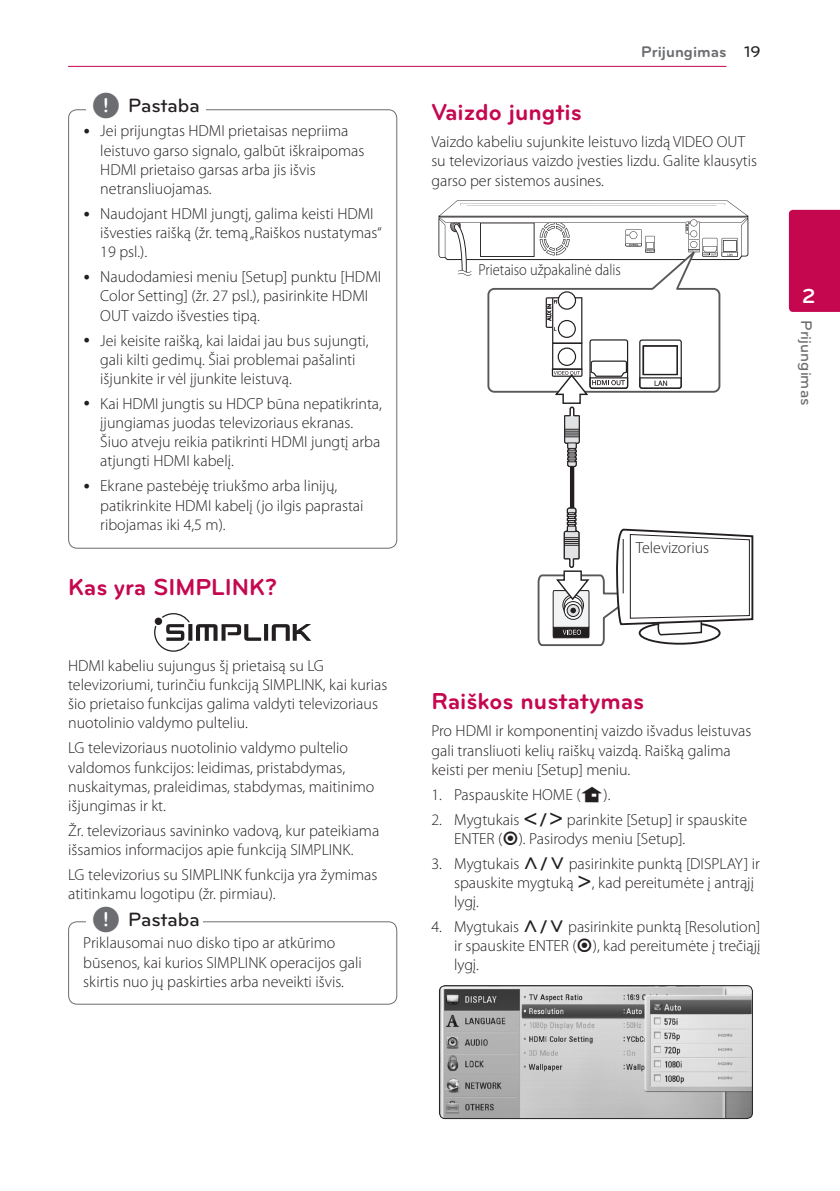
<style>
.page{position:relative;width:840px;height:1191px;background:#fff}
.page>*{position:absolute;margin:0;border:0;box-sizing:border-box;transform-origin:0 0}
.Title_2{font:700 24px "Bryant LG";color:#c50750}
.t1{font:700 21px "Bryant LG";color:#fff}
.t2{font:500 20px "Bryant LG";color:#231f20}
.Content_text_Light{font:300 16px/19.2px "Myriad Pro";color:#231f20}
.Content_text_Num{font:300 16px/19.2px "Myriad Pro";color:#231f20}
.Content_text_Light-2{font:300 16px "Myriad Pro";color:#231f20;scale:.9 1}
.t3{font:700 16px "Bryant LG";color:#6c6d70}
.t4{font:500 16px "Bryant LG";color:#6c6d70}
.s1{font-family:"UPSYS Common";font-weight:400;font-size:30px;color:#6c6d70}
.s2{font-weight:500;color:#231f20}
.s3{font-family:"UPSYS Common";font-weight:400}
</style>
<div class="page">
<hr style="left:68px;top:66px;width:658px;height:1px;background:#c50750">
<div style="left:788px;top:210px;width:51px;height:102px;background:#c50750"></div>
<svg style="left:154px;top:613px;width:157px;height:39px"></svg>
<div style="left:68px;top:921px;width:329px;height:83px;border:1px solid #6c6d70;border-radius:9px"></div>
<div style="left:86px;top:916px;width:116px;height:20px;background:#fff"></div>
<div style="left:569px;top:464px;width:5px;height:75px;background:#231f20"></div>
<svg style="left:537px;top:507px;width:215px;height:139px"></svg>
<svg style="left:438px;top:200px;width:310px;height:268px"></svg>
<img style="left:440px;top:985px;width:312px;height:133px">
<div style="left:438px;top:985px;width:314px;height:134px;border:1px solid #231f20;border-radius:6px"></div>
<p class="t2" style="left:92px;top:93px;width:109px"><span class="s1">,</span> Pastaba</p>
<p class="Content_text_Light" style="left:100px;top:121px;width:265px">Jei prijungtas HDMI prietaisas nepriima leistuvo garso signalo, galbūt iškraipomas HDMI prietaiso garsas arba jis išvis netransliuojamas.</p>
<p class="Content_text_Light" style="left:100px;top:204px;width:283px">Naudojant HDMI jungtį, galima keisti HDMI išvesties raišką (žr. temą„Raiškos nustatymas“<br>19 psl.).</p>
<p class="Content_text_Light" style="left:100px;top:267px;width:282px">Naudodamiesi meniu [Setup] punktu [HDMI<br>Color Setting] (žr. 27 psl.), pasirinkite HDMI<br>OUT vaizdo išvesties tipą.</p>
<p class="Content_text_Light" style="left:100px;top:330px;width:270px">Jei keisite raišką, kai laidai jau bus sujungti, gali kilti gedimų. Šiai problemai pašalinti išjunkite ir vėl įjunkite leistuvą.</p>
<p class="Content_text_Light" style="left:100px;top:394px;width:283px">Kai HDMI jungtis su HDCP būna nepatikrinta, įjungiamas juodas televizoriaus ekranas.<br>Šiuo atveju reikia patikrinti HDMI jungtį arba atjungti HDMI kabelį.</p>
<p class="Content_text_Light" style="left:100px;top:476px;width:265px">Ekrane pastebėję triukšmo arba linijų, patikrinkite HDMI kabelį (jo ilgis paprastai ribojamas iki 4,5 m).</p>
<p class="Title_2" style="left:68px;top:572px;width:210px">Kas yra SIMPLINK?</p>
<p class="Content_text_Light" style="left:68px;top:655px;width:320px">HDMI kabeliu sujungus šį prietaisą su LG televizoriumi, turinčiu funkciją SIMPLINK, kai kurias šio prietaiso funkcijas galima valdyti televizoriaus nuotolinio valdymo pulteliu.</p>
<p class="Content_text_Light" style="left:68px;top:738px;width:307px">LG televizoriaus nuotolinio valdymo pultelio valdomos funkcijos: leidimas, pristabdymas, nuskaitymas, praleidimas, stabdymas, maitinimo išjungimas ir kt.</p>
<p class="Content_text_Light" style="left:68px;top:820px;width:312px">Žr. televizoriaus savininko vadovą, kur pateikiama išsamios informacijos apie funkciją SIMPLINK.</p>
<p class="Content_text_Light" style="left:68px;top:865px;width:311px">LG televizorius su SIMPLINK funkcija yra žymimas atitinkamu logotipu (žr. pirmiau).</p>
<p class="Content_text_Light" style="left:83px;top:933px;width:280px">Priklausomai nuo disko tipo ar atkūrimo būsenos, kai kurios SIMPLINK operacijos gali skirtis nuo jų paskirties arba neveikti išvis.</p>
<p class="t2" style="left:92px;top:907px;width:109px"><span class="s1">,</span> Pastaba</p>
<p class="t3" style="left:641px;top:42px;width:121px">Prijungimas <span class="s2">19</span></p>
<p class="Title_2" style="left:431px;top:97px;width:152px">Vaizdo jungtis</p>
<p class="Content_text_Light" style="left:431px;top:132px;width:327px">Vaizdo kabeliu sujunkite leistuvo lizdą VIDEO OUT su televizoriaus vaizdo įvesties lizdu. Galite klausytis garso per sistemos ausines.</p>
<p class="Content_text_Light-2" style="left:478px;top:260px;width:159px">Prietaiso užpakalinė dalis</p>
<h2 class="t1" style="left:801px;top:283px;width:15px">2</h2>
<p class="t4" style="left:815px;top:320px;width:86px;rotate:90deg">Prijungimas</p>
<p class="Content_text_Light" style="left:635px;top:538px;width:75px">Televizorius</p>
<p class="Title_2" style="left:431px;top:686px;width:214px">Raiškos nustatymas</p>
<p class="Content_text_Light" style="left:431px;top:721px;width:321px">Pro HDMI ir komponentinį vaizdo išvadus leistuvas gali transliuoti kelių raiškų vaizdą. Raišką galima keisti per meniu [Setup] meniu.</p>
<p class="Content_text_Num" style="left:431px;top:784px;width:181px">1. Paspauskite HOME (<span class="s3">n</span>).</p>
<p class="Content_text_Num" style="left:454px;top:809px;width:294px;text-indent:-23px">2. Mygtukais <span class="s3">A/D</span> parinkite [Setup] ir spauskite<br>ENTER (<span class="s3">b</span>). Pasirodys meniu [Setup].</p>
<p class="Content_text_Num" style="left:454px;top:853px;width:307px;text-indent:-23px">3. Mygtukais <span class="s3">W/S</span> pasirinkite punktą [DISPLAY] ir spauskite mygtuką <span class="s3">D</span>, kad pereitumėte į antrąjį lygį.</p>
<p class="Content_text_Num" style="left:454px;top:917px;width:308px;text-align:justify;text-indent:-23px">4. Mygtukais <span class="s3">W/S</span> pasirinkite punktą [Resolution] ir spauskite ENTER (<span class="s3">b</span>), kad pereitumėte į trečiąjį lygį.</p>
</div>
